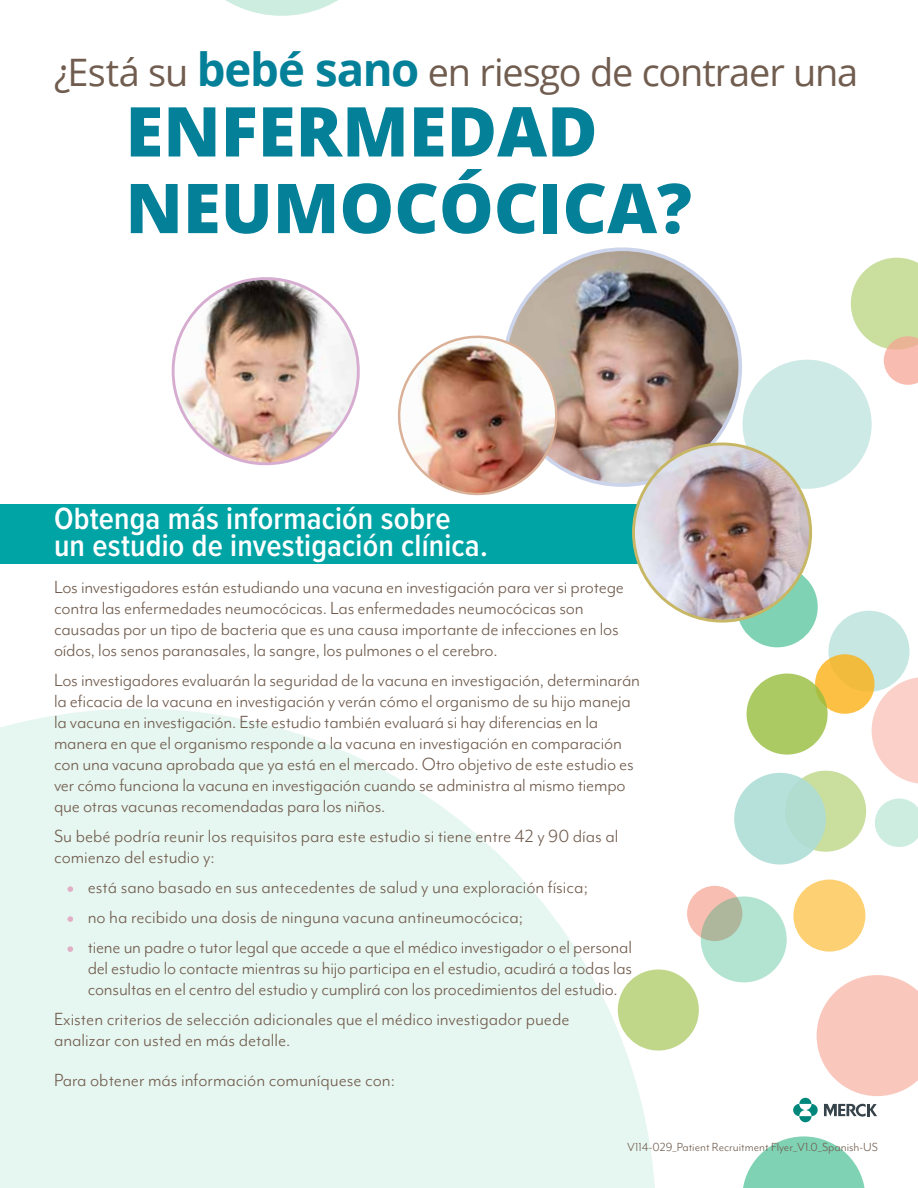
<style>
.page{position:relative;width:918px;height:1188px;background:#fff}
.page>*{position:absolute;margin:0;border:0;box-sizing:border-box;transform-origin:0 0}
.t1{font:800 68.85px/76.7px "Open Sans";color:#048099}
.t2{font:37.8px "Open Sans";letter-spacing:-.03em;color:#715d4f}
.t3{font:600 31.8px/27px "Proxima Nova Cond";letter-spacing:.005em;color:#fff}
.t4{font:20.25px/21px "Mr Eaves Mod OT";letter-spacing:-.01em;color:#715d4f}
.t5{font:13.5px "Mr Eaves Mod OT";color:#715d4f}
.s1{font-weight:700;font-size:45.6px;color:#048099}
</style>
<div class="page">
<svg style="left:872px;top:677px;width:46px;height:107px"></svg>
<div style="left:785px;top:771px;width:81px;height:81px;background:#cade9e;border-radius:50%"></div>
<div style="left:687px;top:886px;width:55px;height:55px;background:#f9beb2;border-radius:50%"></div>
<div style="left:828px;top:611px;width:82px;height:81px;background:#c6e7e2;border-radius:50%"></div>
<svg style="left:875px;top:799px;width:43px;height:48px"></svg>
<svg style="left:851px;top:258px;width:67px;height:127px"></svg>
<div style="left:815px;top:654px;width:60px;height:60px;background:#fcc044;border-radius:50%"></div>
<div style="left:734px;top:773px;width:92px;height:92px;background:#b6e0da;border-radius:50%"></div>
<div style="left:737px;top:566px;width:81px;height:81px;background:#80d2b4;border-radius:50%"></div>
<svg style="left:743px;top:1136px;width:122px;height:52px"></svg>
<div style="left:618px;top:969px;width:81px;height:82px;background:#c0d78a;border-radius:50%"></div>
<svg style="left:701px;top:896px;width:86px;height:86px"></svg>
<div style="left:793px;top:880px;width:72px;height:72px;background:#fdd073;border-radius:50%"></div>
<div style="left:747px;top:674px;width:81px;height:81px;background:#abca63;border-radius:50%"></div>
<div style="left:743px;top:360px;width:129px;height:129px;background:#ceeae6;border-radius:50%"></div>
<svg style="left:225px;top:0;width:113px;height:16px"></svg>
<svg style="left:0;top:709px;width:656px;height:479px;fill:#e6f6f0"></svg>
<div style="left:0;top:505px;width:669px;height:59px;background:#00a4a5"></div>
<img style="left:508px;top:252px;width:232px;height:232px">
<img style="left:171px;top:277px;width:189px;height:189px">
<img style="left:397px;top:332px;width:164px;height:164px">
<img style="left:633px;top:444px;width:178px;height:177px;border-radius:89px">
<svg style="left:67px;top:886px;width:6px;height:6px"></svg>
<svg style="left:67px;top:916px;width:6px;height:6px"></svg>
<svg style="left:67px;top:946px;width:6px;height:6px"></svg>
<svg style="left:793px;top:975px;width:125px;height:147px"></svg>
<h2 class="t2" style="left:54px;top:47px;width:806px">¿Está su <span class="s1">bebé sano</span> en riesgo de contraer una</h2>
<h1 class="t1" style="left:125px;top:90px;width:568px">ENFERMEDAD<br>NEUMOCÓCICA?</h1>
<h3 class="t3" style="left:54px;top:504px;width:435px">Obtenga más información sobre un estudio de investigación clínica.</h3>
<p class="t4" style="left:54px;top:577px;width:571px">Los investigadores están estudiando una vacuna en investigación para ver si protege contra las enfermedades neumocócicas. Las enfermedades neumocócicas son causadas por un tipo de bacteria que es una causa importante de infecciones en los oídos, los senos paranasales, la sangre, los pulmones o el cerebro.</p>
<p class="t4" style="left:54px;top:670px;width:588px">Los investigadores evaluarán la seguridad de la vacuna en investigación, determinarán la eficacia de la vacuna en investigación y verán cómo el organismo de su hijo maneja la vacuna en investigación. Este estudio también evaluará si hay diferencias en la manera en que el organismo responde a la vacuna en investigación en comparación con una vacuna aprobada que ya está en el mercado. Otro objetivo de este estudio es ver cómo funciona la vacuna en investigación cuando se administra al mismo tiempo que otras vacunas recomendadas para los niños.</p>
<p class="t4" style="left:54px;top:826px;width:566px">Su bebé podría reunir los requisitos para este estudio si tiene entre 42 y 90 días al comienzo del estudio y:</p>
<p class="t4" style="left:88px;top:873px;width:546px;line-height:30px">está sano basado en sus antecedentes de salud y una exploración física;<br>no ha recibido una dosis de ninguna vacuna antineumocócica;<br>tiene un padre o tutor legal que accede a que el médico investigador o el personal</p>
<p class="t4" style="left:88px;top:958px;width:546px">del estudio lo contacte mientras su hijo participa en el estudio, acudirá a todas las consultas en el centro del estudio y cumplirá con los procedimientos del estudio.</p>
<p class="t4" style="left:54px;top:1009px;width:517px">Existen criterios de selección adicionales que el médico investigador puede analizar con usted en más detalle.</p>
<p class="t4" style="left:54px;top:1070px;width:343px">Para obtener más información comuníquese con:</p>
<p class="t5" style="left:627px;top:1139px;width:252px">V114-029_Patient Recruitment Flyer_V1.0_Spanish-US</p>
</div>
